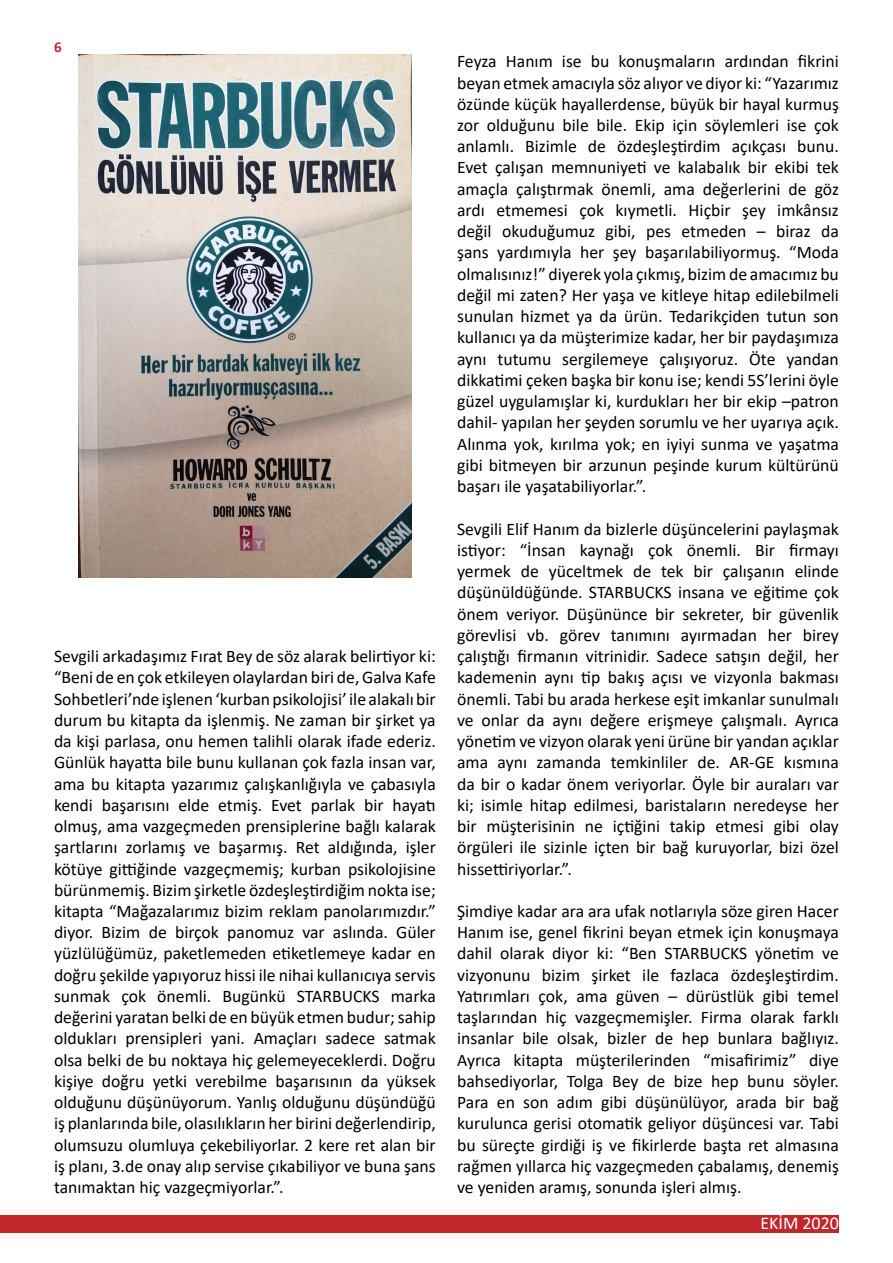
<style>
.page{position:relative;width:893px;height:1263px;background:#fff}
.page>*{position:absolute;margin:0;border:0;box-sizing:border-box;transform-origin:0 0}
.t1{font:18px "Calibri";color:#fff}
.t2{font:17.7px/21.3px "Calibri";color:#000;text-align:justify}
.t3{font:700 15px "Calibri";color:#bf272d}
</style>
<div class="page">
<img style="left:79px;top:54px;width:332px;height:523px">
<div style="left:0;top:1215px;width:839px;height:17px;background:#bf272d"></div>
<p class="t3" style="left:54px;top:36px;width:9px">6</p>
<p class="t2" style="left:54px;top:645px;width:383px">Sevgili arkadaşımız Fırat Bey de söz alarak belirtiyor ki: “Beni de en çok etkileyen olaylardan biri de, Galva Kafe Sohbetleri’nde işlenen ‘kurban psikolojisi’ ile alakalı bir durum bu kitapta da işlenmiş. Ne zaman bir şirket ya da kişi parlasa, onu hemen talihli olarak ifade ederiz.<br>Günlük hayatta bile bunu kullanan çok fazla insan var, ama bu kitapta yazarımız çalışkanlığıyla ve çabasıyla kendi başarısını elde etmiş. Evet parlak bir hayatı olmuş, ama vazgeçmeden prensiplerine bağlı kalarak şartlarını zorlamış ve başarmış. Ret aldığında, işler kötüye gittiğinde vazgeçmemiş; kurban psikolojisine bürünmemiş. Bizim şirketle özdeşleştirdiğim nokta ise; kitapta “Mağazalarımız bizim reklam panolarımızdır.” diyor. Bizim de birçok panomuz var aslında. Güler yüzlülüğümüz, paketlemeden etiketlemeye kadar en doğru şekilde yapıyoruz hissi ile nihai kullanıcıya servis sunmak çok önemli. Bugünkü STARBUCKS marka değerini yaratan belki de en büyük etmen budur; sahip oldukları prensipleri yani. Amaçları sadece satmak olsa belki de bu noktaya hiç gelemeyeceklerdi. Doğru kişiye doğru yetki verebilme başarısının da yüksek olduğunu düşünüyorum. Yanlış olduğunu düşündüğü iş planlarında bile, olasılıkların her birini değerlendirip, olumsuzu olumluya çekebiliyorlar. 2 kere ret alan bir iş planı, 3.de onay alıp servise çıkabiliyor ve buna şans tanımaktan hiç vazgeçmiyorlar.”.</p>
<p class="t2" style="left:457px;top:50px;width:383px">Feyza Hanım ise bu konuşmaların ardından fikrini beyan etmek amacıyla söz alıyor ve diyor ki: “Yazarımız özünde küçük hayallerdense, büyük bir hayal kurmuş zor olduğunu bile bile. Ekip için söylemleri ise çok anlamlı. Bizimle de özdeşleştirdim açıkçası bunu.<br>Evet çalışan memnuniyeti ve kalabalık bir ekibi tek amaçla çalıştırmak önemli, ama değerlerini de göz ardı etmemesi çok kıymetli. Hiçbir şey imkânsız değil okuduğumuz gibi, pes etmeden – biraz da şans yardımıyla her şey başarılabiliyormuş. “Moda olmalısınız!” diyerek yola çıkmış, bizim de amacımız bu değil mi zaten? Her yaşa ve kitleye hitap edilebilmeli sunulan hizmet ya da ürün. Tedarikçiden tutun son kullanıcı ya da müşterimize kadar, her bir paydaşımıza aynı tutumu sergilemeye çalışıyoruz. Öte yandan dikkatimi çeken başka bir konu ise; kendi 5S’lerini öyle güzel uygulamışlar ki, kurdukları her bir ekip –patron dahil- yapılan her şeyden sorumlu ve her uyarıya açık.<br>Alınma yok, kırılma yok; en iyiyi sunma ve yaşatma gibi bitmeyen bir arzunun peşinde kurum kültürünü başarı ile yaşatabiliyorlar.”.</p>
<p class="t2" style="left:457px;top:518px;width:383px">Sevgili Elif Hanım da bizlerle düşüncelerini paylaşmak istiyor: “İnsan kaynağı çok önemli. Bir firmayı yermek de yüceltmek de tek bir çalışanın elinde düşünüldüğünde. STARBUCKS insana ve eğitime çok önem veriyor. Düşününce bir sekreter, bir güvenlik görevlisi vb. görev tanımını ayırmadan her birey çalıştığı firmanın vitrinidir. Sadece satışın değil, her kademenin aynı tip bakış açısı ve vizyonla bakması önemli. Tabi bu arada herkese eşit imkanlar sunulmalı ve onlar da aynı değere erişmeye çalışmalı. Ayrıca yönetim ve vizyon olarak yeni ürüne bir yandan açıklar ama aynı zamanda temkinliler de. AR-GE kısmına da bir o kadar önem veriyorlar. Öyle bir auraları var ki; isimle hitap edilmesi, baristaların neredeyse her bir müşterisinin ne içtiğini takip etmesi gibi olay örgüleri ile sizinle içten bir bağ kuruyorlar, bizi özel hissettiriyorlar.”.</p>
<p class="t2" style="left:457px;top:900px;width:383px">Şimdiye kadar ara ara ufak notlarıyla söze giren Hacer Hanım ise, genel fikrini beyan etmek için konuşmaya dahil olarak diyor ki: “Ben STARBUCKS yönetim ve vizyonunu bizim şirket ile fazlaca özdeşleştirdim.<br>Yatırımları çok, ama güven – dürüstlük gibi temel taşlarından hiç vazgeçmemişler. Firma olarak farklı insanlar bile olsak, bizler de hep bunlara bağlıyız.<br>Ayrıca kitapta müşterilerinden “misafirimiz” diye bahsediyorlar, Tolga Bey de bize hep bunu söyler.<br>Para en son adım gibi düşünülüyor, arada bir bağ kurulunca gerisi otomatik geliyor düşüncesi var. Tabi bu süreçte girdiği iş ve fikirlerde başta ret almasına rağmen yıllarca hiç vazgeçmeden çabalamış, denemiş ve yeniden aramış, sonunda işleri almış.</p>
<p class="t1" style="left:760px;top:1210px;width:80px">EKİM 2020</p>
</div>
